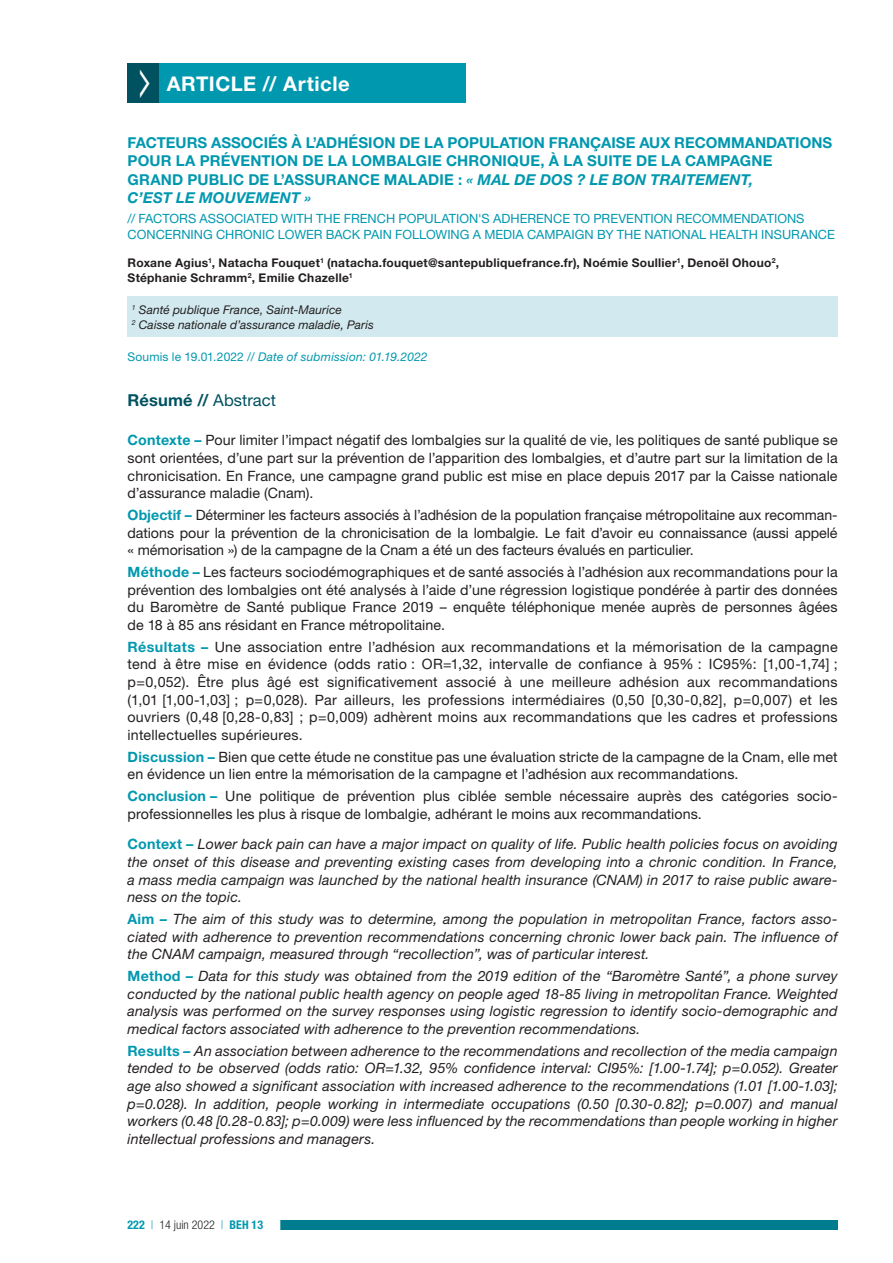
<style>
.page{position:relative;width:893px;height:1263px;background:#fff}
.page>*{position:absolute;margin:0;border:0;box-sizing:border-box;transform-origin:0 0}
.t1{font:700 20.25px "Helvetica Neue LT Std";letter-spacing:.025em;color:#fff}
.t2{font:700 16.5px "Helvetica Neue LT Std";letter-spacing:.01em;color:#005260}
.t3{font:700 15px/18.5px "Helvetica Neue LT Std";letter-spacing:.005em;color:#0098af}
.t4{font:14.25px/17.5px "Helvetica Neue LT Std";letter-spacing:.005em;color:#231f20;text-align:justify}
.t5{font:italic 14.25px/17.5px "Helvetica Neue LT Std";letter-spacing:.01em;color:#231f20;text-align:justify}
.t6{font:12.75px/15.8px "Helvetica Neue LT Std";color:#0098af}
.t7{font:700 12px/14.9px "Helvetica Neue LT Std";letter-spacing:.025em;color:#231f20}
.t8{font:italic 12px/14.9px "Helvetica Neue LT Std";letter-spacing:.01em;color:#231f20}
.t9{font:italic 12px "Helvetica Neue LT Std";letter-spacing:.015em;color:#0098af}
.t10{font:300 condensed 12px "Helvetica Neue LT Std";color:#231f20}
.s1{font-style:italic}
.s2{font-style:normal}
.s3{font-weight:400}
.s4{font-weight:700;color:#0098af}
.s5{font-weight:700;font-style:normal;color:#0098af}
.s6{color:#0098af}
</style>
<div class="page">
<div style="left:242px;top:1221px;width:596px;height:9px;background:#007c8f"></div>
<div style="left:110px;top:1219px;width:170px;height:12px;background:#fff"></div>
<div style="left:159px;top:64px;width:307px;height:39px;background:#0098af"></div>
<div style="left:128px;top:297px;width:710px;height:40px;background:#d2eaef"></div>
<div style="left:128px;top:64px;width:31px;height:39px;background:#005260"></div>
<h1 class="t1" style="left:167px;top:71px;width:184px">ARTICLE // Article</h1>
<p class="t3" style="left:128px;top:133px;width:706px">FACTEURS ASSOCIÉS À L’ADHÉSION DE LA POPULATION FRANÇAISE AUX RECOMMANDATIONS POUR LA PRÉVENTION DE LA LOMBALGIE CHRONIQUE, À LA SUITE DE LA CAMPAGNE<br>GRAND PUBLIC DE L’ASSURANCE MALADIE : <span class="s1">« MAL DE DOS ? LE BON TRAITEMENT,<br>C’EST LE MOUVEMENT »</span></p>
<p class="t6" style="left:128px;top:211px;width:709px">// FACTORS ASSOCIATED WITH THE FRENCH POPULATION'S ADHERENCE TO PREVENTION RECOMMENDATIONS<br>CONCERNING CHRONIC LOWER BACK PAIN FOLLOWING A MEDIA CAMPAIGN BY THE NATIONAL HEALTH INSURANCE</p>
<p class="t7" style="left:128px;top:255px;width:653px">Roxane Agius<sup>1</sup>, Natacha Fouquet<sup>1</sup> (natacha.fouquet@santepubliquefrance.fr), Noémie Soullier<sup>1</sup>, Denoël Ohouo<sup>2</sup>,<br>Stéphanie Schramm<sup>2</sup>, Emilie Chazelle<sup>1</sup></p>
<p class="t8" style="left:132px;top:302px;width:244px"><sup>1</sup> Santé publique France, Saint-Maurice<br><sup>2</sup> Caisse nationale d’assurance maladie, Paris</p>
<p class="t9" style="left:128px;top:349px;width:301px"><span class="s2">Soumis le 19.01.2022 //</span> Date of submission: 01.19.2022</p>
<p class="t2" style="left:128px;top:390px;width:150px">Résumé // <span class="s3">Abstract</span></p>
<p class="t4" style="left:128px;top:431px;width:712px"><span class="s4">Contexte –</span> Pour limiter l’impact négatif des lombalgies sur la qualité de vie, les politiques de santé publique se sont orientées, d’une part sur la prévention de l’apparition des lombalgies, et d’autre part sur la limitation de la chronicisation. En France, une campagne grand public est mise en place depuis 2017 par la Caisse nationale d’assurance maladie (Cnam).</p>
<p class="t4" style="left:128px;top:506px;width:712px"><span class="s4">Objectif –</span> Déterminer les facteurs associés à l’adhésion de la population française métropolitaine aux recomman&shy;dations pour la prévention de la chronicisation de la lombalgie. Le fait d’avoir eu connaissance (aussi appelé « mémorisation ») de la campagne de la Cnam a été un des facteurs évalués en particulier.</p>
<p class="t4" style="left:128px;top:563px;width:712px"><span class="s4">Méthode –</span> Les facteurs sociodémographiques et de santé associés à l’adhésion aux recommandations pour la prévention des lombalgies ont été analysés à l’aide d’une régression logistique pondérée à partir des données du Baromètre de Santé publique France 2019 – enquête téléphonique menée auprès de personnes âgées de 18 à 85 ans résidant en France métropolitaine.</p>
<p class="t4" style="left:128px;top:638px;width:712px"><span class="s4">Résultats –</span> Une association entre l’adhésion aux recommandations et la mémorisation de la campagne tend à être mise en évidence (odds ratio : OR=1,32, intervalle de confiance à 95% : IC95%: [1,00-1,74] ; p=0,052). Être plus âgé est significativement associé à une meilleure adhésion aux recommandations (1,01 -[1,00-1,03] ; p=0,028). Par ailleurs, les professions intermédiaires (0,50 [0,30-0,82], p=0,007) et les ouvriers (0,48 [0,28‑0,83] ; p=0,009) adhèrent moins aux recommandations que les cadres et professions intellectuelles supérieures.</p>
<p class="t4" style="left:128px;top:748px;width:712px"><span class="s4">Discussion –</span> Bien que cette étude ne constitue pas une évaluation stricte de la campagne de la Cnam, elle met en évidence un lien entre la mémorisation de la campagne et l’adhésion aux recommandations.</p>
<p class="t4" style="left:128px;top:787px;width:712px"><span class="s4">Conclusion –</span> Une politique de prévention plus ciblée semble nécessaire auprès des catégories socio&shy;professionnelles les plus à risque de lombalgie, adhérant le moins aux recommandations.</p>
<p class="t5" style="left:128px;top:835px;width:712px"><span class="s5">Context</span> <span class="s4">–</span> Lower back pain can have a major impact on quality of life. Public health policies focus on avoiding the onset of this disease and preventing existing cases from developing into a chronic condition. In France, a mass media campaign was launched by the national health insurance (CNAM) in 2017 to raise public aware&shy;ness on the topic.</p>
<p class="t5" style="left:128px;top:910px;width:712px"><span class="s5">Aim</span> <span class="s4">–</span> The aim of this study was to determine, among the population in metropolitan France, factors asso&shy;ciated with adherence to prevention recommendations concerning chronic lower back pain. The influence of the CNAM campaign, measured through “recollection”, was of particular interest.</p>
<p class="t5" style="left:128px;top:967px;width:712px"><span class="s5">Method</span> <span class="s4">–</span> Data for this study was obtained from the 2019 edition of the “Baromètre Santé”, a phone survey conducted by the national public health agency on people aged 18-85 living in metropolitan France. Weighted analysis was performed on the survey responses using logistic regression to identify socio-demographic and medical factors associated with adherence to the prevention recommendations.</p>
<p class="t5" style="left:128px;top:1042px;width:712px"><span class="s5">Results</span> <span class="s4">–</span> An association between adherence to the recommendations and recollection of the media campaign tended to be observed (odds ratio: OR=1.32, 95% confidence interval: CI95%: [1.00-1.74]; p=0.052). Greater age also showed a significant association with increased adherence to the recommendations (1.01 [1.00-1.03]; p=0.028). In addition, people working in intermediate occupations (0.50 [0.30-0.82]; p=0.007) and manual workers (0.48 [0.28-0.83]; p=0.009) were less influenced by the recommendations than people working in higher intellectual professions and managers.</p>
<p class="t10" style="left:128px;top:1218px;width:137px"><span class="s4">222</span> <span class="s6">|</span> 14 juin 2022 <span class="s6">|</span> <span class="s4">BEH 13</span></p>
</div>
